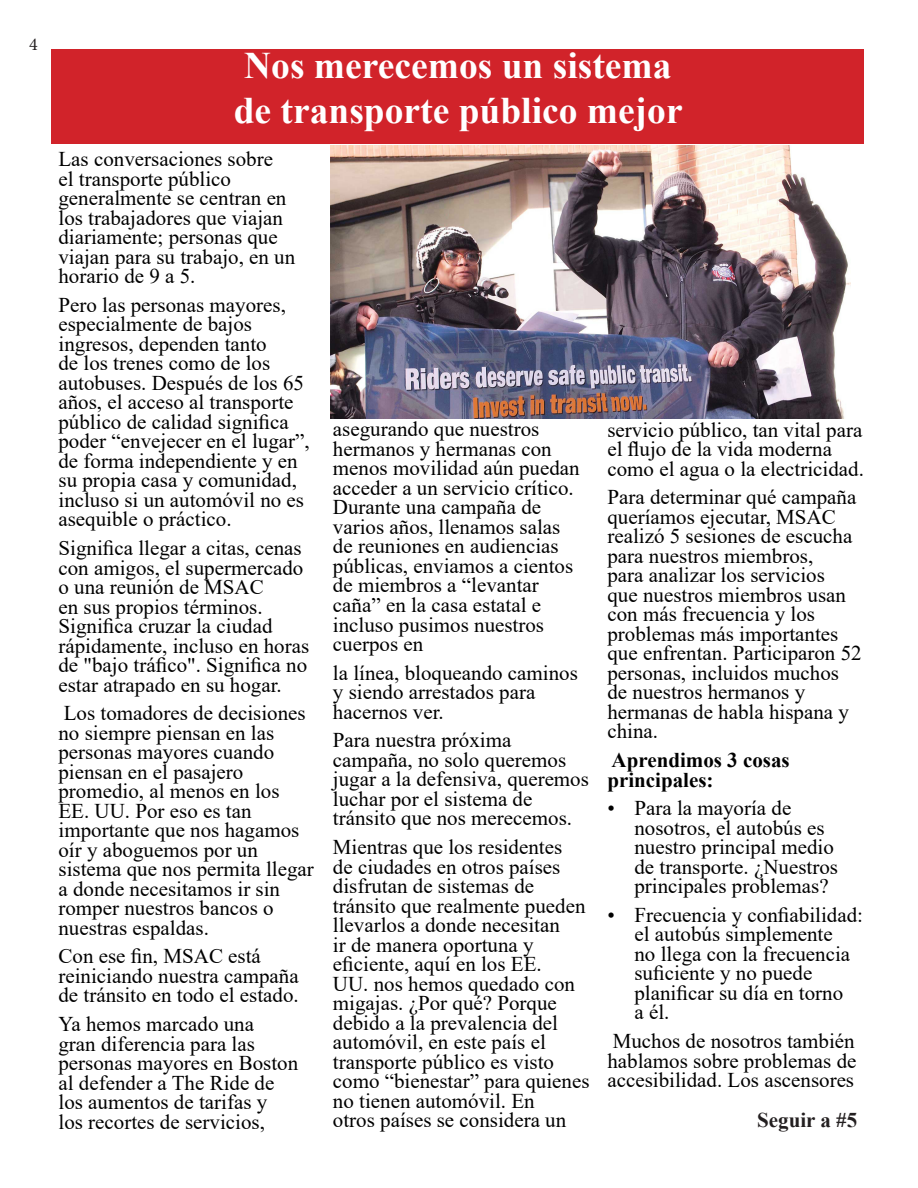
<style>
.page{position:relative;width:918px;height:1188px;background:#fff}
.page>*{position:absolute;margin:0;border:0;box-sizing:border-box;transform-origin:0 0}
.t1{font:700 37.5px/45.2px "Times New Roman";color:#fff}
.t2{font:21px/19.5px "Times New Roman";color:#000}
.t3{font:700 21px/19.5px "Times New Roman";color:#000}
.t4{font:700 21px "Times New Roman";color:#231f20}
.t5{font:18px "Minion Pro";color:#231f20}
</style>
<div class="page">
<div style="left:52px;top:50px;width:812px;height:94px;background:#d1232a"></div>
<img style="left:330px;top:146px;width:520px;height:272px">
<p class="t5" style="left:29px;top:33px;width:10px">4</p>
<h1 class="t1" style="left:234px;top:42px;width:450px">Nos merecemos un sistema de transporte público mejor</h1>
<p class="t2" style="left:58px;top:149px;width:238px">Las conversaciones sobre<br>el transporte público generalmente se centran en los trabajadores que viajan diariamente; personas que viajan para su trabajo, en un horario de 9 a 5.</p>
<p class="t2" style="left:58px;top:294px;width:253px">Pero las personas mayores, especialmente de bajos ingresos, dependen tanto<br>de los trenes como de los autobuses. Después de los 65 años, el acceso al transporte público de calidad significa poder “envejecer en el lugar”, de forma independiente y en su propia casa y comunidad, incluso si un automóvil no es asequible o práctico.</p>
<p class="t2" style="left:58px;top:538px;width:252px">Significa llegar a citas, cenas con amigos, el supermercado o una reunión de MSAC<br>en sus propios términos.<br>Significa cruzar la ciudad rápidamente, incluso en horas de "bajo tráfico". Significa no estar atrapado en su hogar.</p>
<p class="t2" style="left:58px;top:703px;width:257px">Los tomadores de decisiones no siempre piensan en las personas mayores cuando piensan en el pasajero promedio, al menos en los<br>EE. UU. Por eso es tan importante que nos hagamos oír y aboguemos por un sistema que nos permita llegar a donde necesitamos ir sin romper nuestros bancos o nuestras espaldas.</p>
<p class="t2" style="left:58px;top:946px;width:242px">Con ese fin, MSAC está reiniciando nuestra campaña de tránsito en todo el estado.</p>
<p class="t2" style="left:58px;top:1014px;width:241px">Ya hemos marcado una<br>gran diferencia para las personas mayores en Boston al defender a The Ride de los aumentos de tarifas y<br>los recortes de servicios,</p>
<p class="t2" style="left:333px;top:419px;width:248px">asegurando que nuestros hermanos y hermanas con menos movilidad aún puedan acceder a un servicio crítico.<br>Durante una campaña de varios años, llenamos salas de reuniones en audiencias públicas, enviamos a cientos de miembros a “levantar caña” en la casa estatal e incluso pusimos nuestros cuerpos en</p>
<p class="t2" style="left:333px;top:662px;width:246px">la línea, bloqueando caminos y siendo arrestados para hacernos ver.</p>
<p class="t2" style="left:333px;top:730px;width:258px">Para nuestra próxima campaña, no solo queremos jugar a la defensiva, queremos luchar por el sistema de tránsito que nos merecemos.</p>
<p class="t2" style="left:333px;top:837px;width:258px">Mientras que los residentes<br>de ciudades en otros países disfrutan de sistemas de tránsito que realmente pueden llevarlos a donde necesitan<br>ir de manera oportuna y eficiente, aquí en los EE.<br>UU. nos hemos quedado con migajas. ¿Por qué? Porque debido a la prevalencia del automóvil, en este país el transporte público es visto como “bienestar” para quienes no tienen automóvil. En<br>otros países se considera un</p>
<p class="t2" style="left:607px;top:419px;width:258px">servicio público, tan vital para el flujo de la vida moderna como el agua o la electricidad.</p>
<p class="t2" style="left:607px;top:487px;width:256px">Para determinar qué campaña queríamos ejecutar, MSAC realizó 5 sesiones de escucha para nuestros miembros,<br>para analizar los servicios<br>que nuestros miembros usan con más frecuencia y los problemas más importantes que enfrentan. Participaron 52 personas, incluidos muchos de nuestros hermanos y hermanas de habla hispana y china.</p>
<p class="t3" style="left:607px;top:750px;width:184px">Aprendimos 3 cosas principales:</p>
<p class="t2" style="left:634px;top:798px;width:205px;text-indent:-27px">• Para la mayoría de nosotros, el autobús es nuestro principal medio de transporte. ¿Nuestros principales problemas?</p>
<p class="t2" style="left:634px;top:904px;width:230px;text-indent:-27px">• Frecuencia y confiabilidad: el autobús simplemente<br>no llega con la frecuencia suficiente y no puede planificar su día en torno<br>a él.</p>
<p class="t2" style="left:607px;top:1031px;width:251px;text-align:justify">Muchos de nosotros también hablamos sobre problemas de accesibilidad. Los ascensores</p>
<p class="t4" style="left:757px;top:1105px;width:101px">Seguir a #5</p>
</div>
